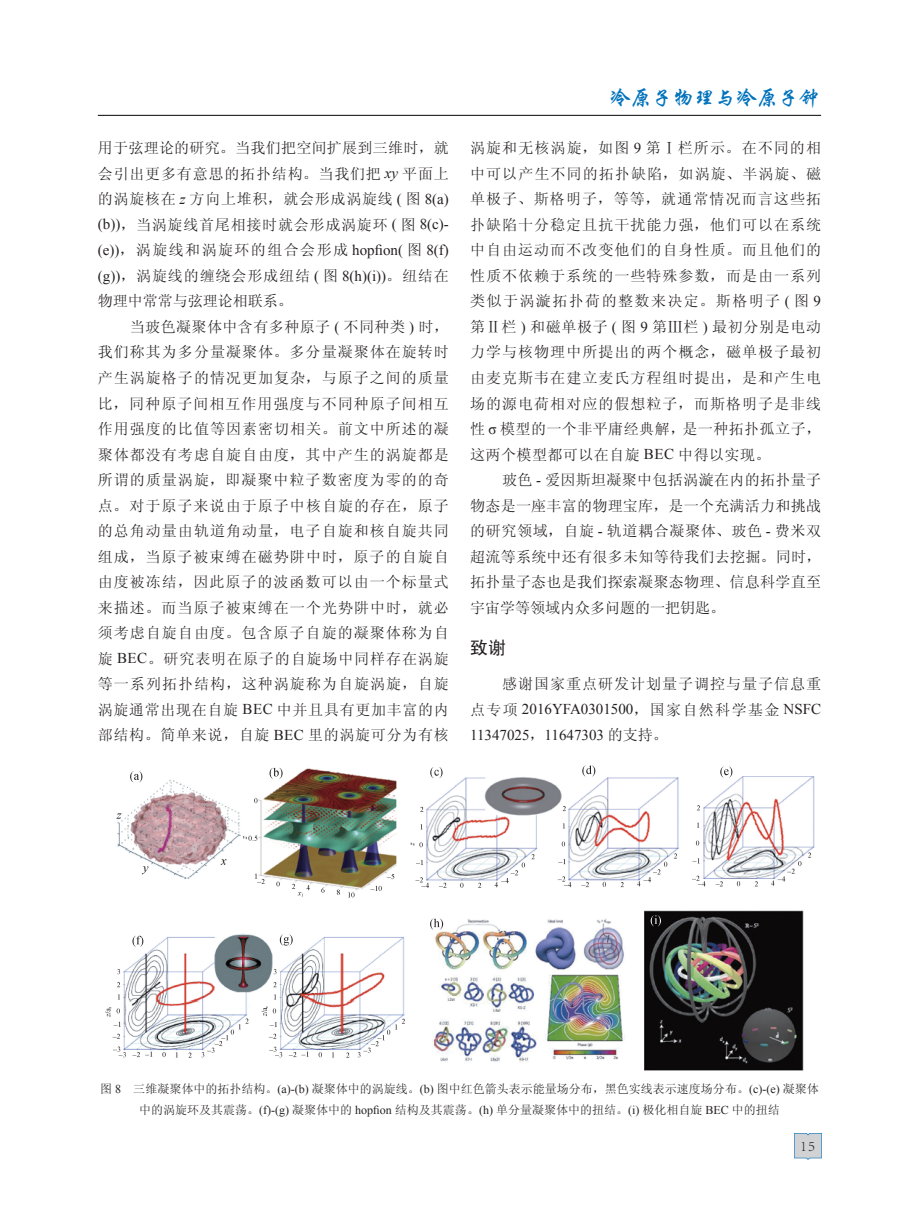
<style>
.page{position:relative;width:919px;height:1217px;background:#fff}
.page>*{position:absolute;margin:0;border:0;box-sizing:border-box;transform-origin:0 0}
.t1{font:21px "FZXKK GBK1 0";color:#0072bc}
.t2{font:18px "Sim Hei";color:#231f20}
.t3{font:15px/25.3px "Sim Sun";letter-spacing:.07em;color:#231f20;text-align:justify}
.t4{font:15px "Sim Sun";letter-spacing:.02em;color:#231f20}
.t5{font:15px "Sim Sun";letter-spacing:.045em;color:#231f20}
.t6{font:15px "Sim Sun";letter-spacing:.03em;color:#231f20}
.t7{font:15px "Sim Sun";letter-spacing:.05em;color:#231f20}
.t8{font:15px "Times New Roman";color:#231f20}
.t9{font:15px "Sim Sun";color:#231f20}
.t10{font:15px "Sim Sun";letter-spacing:.04em;color:#231f20}
.t11{font:15px "Sim Sun";letter-spacing:.095em;color:#231f20}
.t12{font:15px "Sim Sun";letter-spacing:.025em;color:#231f20}
.t13{font:300 15px "Adobe Song Std";color:#231f20}
.t14{font:12px/21px "Sim Sun";color:#231f20;text-align:center}
.s1{font-family:"Times New Roman";font-style:italic}
.s2{font-family:"Times New Roman"}
.s3{font-family:"Sim Sun"}
</style>
<div class="page">
<img style="left:794px;top:1133px;width:27px;height:26px">
<hr style="left:98px;top:115px;width:723px;height:1px;background:#231f20">
<img style="left:105px;top:765px;width:709px;height:306px">
<p class="t4" style="left:98px;top:140px;width:352px">用于弦理论的研究。当我们把空间扩展到三维时，就</p>
<p class="t3" style="left:98px;top:161px;width:352px">会引出更多有意思的拓扑结构。当我们把 <span class="s1">xy</span> 平面上</p>
<p class="t7" style="left:98px;top:191px;width:352px">的涡旋核在 <span class="s1">z</span> 方向上堆积，就会形成涡旋线 <span class="s2">(</span> 图 <span class="s2">8(a)</span></p>
<p class="t7" style="left:98px;top:217px;width:352px"><span class="s2">(b))</span>，当涡旋线首尾相接时就会形成涡旋环 <span class="s2">(</span> 图 <span class="s2">8(c)-</span></p>
<p class="t8" style="left:98px;top:240px;width:352px">(e))<span class="s3">，涡旋线和涡旋环的组合会形成</span> hopfion( <span class="s3">图</span> 8(f)</p>
<p class="t3" style="left:98px;top:263px;width:352px"><span class="s2">(g))</span>，涡旋线的缠绕会形成纽结 <span class="s2">(</span> 图 <span class="s2">8(h)(i))</span>。纽结在</p>
<p class="t9" style="left:98px;top:293px;width:197px">物理中常常与弦理论相联系。</p>
<p class="t6" style="left:130px;top:319px;width:320px">当玻色凝聚体中含有多种原子 <span class="s2">(</span> 不同种类 <span class="s2">)</span> 时，</p>
<p class="t3" style="left:98px;top:339px;width:352px">我们称其为多分量凝聚体。多分量凝聚体在旋转时</p>
<p class="t3" style="left:98px;top:365px;width:352px">产生涡旋格子的情况更加复杂，与原子之间的质量</p>
<p class="t3" style="left:98px;top:390px;width:352px">比，同种原子间相互作用强度与不同种原子间相互</p>
<p class="t3" style="left:98px;top:416px;width:352px">作用强度的比值等因素密切相关。前文中所述的凝</p>
<p class="t3" style="left:98px;top:441px;width:352px">聚体都没有考虑自旋自由度，其中产生的涡旋都是</p>
<p class="t3" style="left:98px;top:467px;width:352px">所谓的质量涡旋，即凝聚中粒子数密度为零的的奇</p>
<p class="t3" style="left:98px;top:492px;width:352px">点。对于原子来说由于原子中核自旋的存在，原子</p>
<p class="t3" style="left:98px;top:518px;width:352px">的总角动量由轨道角动量，电子自旋和核自旋共同</p>
<p class="t3" style="left:98px;top:543px;width:352px">组成，当原子被束缚在磁势阱中时，原子的自旋自</p>
<p class="t3" style="left:98px;top:569px;width:352px">由度被冻结，因此原子的波函数可以由一个标量式</p>
<p class="t3" style="left:98px;top:594px;width:352px">来描述。而当原子被束缚在一个光势阱中时，就必</p>
<p class="t3" style="left:98px;top:620px;width:352px">须考虑自旋自由度。包含原子自旋的凝聚体称为自</p>
<p class="t3" style="left:98px;top:645px;width:352px">旋 <span class="s2">BEC</span>。研究表明在原子的自旋场中同样存在涡旋</p>
<p class="t3" style="left:98px;top:671px;width:352px">等一系列拓扑结构，这种涡旋称为自旋涡旋，自旋</p>
<p class="t5" style="left:98px;top:701px;width:352px">涡旋通常出现在自旋 <span class="s2">BEC</span> 中并且具有更加丰富的内</p>
<p class="t5" style="left:98px;top:727px;width:352px">部结构。简单来说，自旋 <span class="s2">BEC</span> 里的涡旋可分为有核</p>
<h1 class="t1" style="left:610px;top:87px;width:211px">冷原子物理与冷原子钟</h1>
<p class="t3" style="left:470px;top:135px;width:352px">涡旋和无核涡旋，如图 <span class="s2">9</span> 第Ⅰ栏所示。在不同的相</p>
<p class="t3" style="left:470px;top:161px;width:352px">中可以产生不同的拓扑缺陷，如涡旋、半涡旋、磁</p>
<p class="t3" style="left:470px;top:186px;width:352px">单极子、斯格明子，等等，就通常情况而言这些拓</p>
<p class="t3" style="left:470px;top:212px;width:352px">扑缺陷十分稳定且抗干扰能力强，他们可以在系统</p>
<p class="t3" style="left:470px;top:237px;width:352px">中自由运动而不改变他们的自身性质。而且他们的</p>
<p class="t3" style="left:470px;top:263px;width:352px">性质不依赖于系统的一些特殊参数，而是由一系列</p>
<p class="t11" style="left:470px;top:293px;width:352px">类似于涡漩拓扑荷的整数来决定。斯格明子 <span class="s2">(</span> 图 <span class="s2">9</span></p>
<p class="t5" style="left:470px;top:319px;width:352px">第Ⅱ栏 <span class="s2">)</span> 和磁单极子 <span class="s2">(</span> 图 <span class="s2">9</span> 第Ⅲ栏 <span class="s2">)</span> 最初分别是电动</p>
<p class="t3" style="left:470px;top:339px;width:352px">力学与核物理中所提出的两个概念，磁单极子最初</p>
<p class="t3" style="left:470px;top:365px;width:352px">由麦克斯韦在建立麦氏方程组时提出，是和产生电</p>
<p class="t3" style="left:470px;top:390px;width:352px">场的源电荷相对应的假想粒子，而斯格明子是非线</p>
<p class="t6" style="left:470px;top:421px;width:352px">性 <span class="s2">σ</span> 模型的一个非平庸经典解，是一种拓扑孤立子，</p>
<p class="t6" style="left:470px;top:446px;width:302px">这两个模型都可以在自旋 <span class="s2">BEC</span> 中得以实现。</p>
<p class="t12" style="left:502px;top:472px;width:320px">玻色 <span class="s2">-</span> 爱因斯坦凝聚中包括涡漩在内的拓扑量子</p>
<p class="t4" style="left:470px;top:497px;width:352px">物态是一座丰富的物理宝库，是一个充满活力和挑战</p>
<p class="t10" style="left:470px;top:523px;width:352px">的研究领域，自旋 <span class="s2">-</span> 轨道耦合凝聚体、玻色 <span class="s2">-</span> 费米双</p>
<p class="t4" style="left:470px;top:548px;width:352px">超流等系统中还有很多未知等待我们去挖掘。同时，</p>
<p class="t4" style="left:470px;top:574px;width:352px">拓扑量子态也是我们探索凝聚态物理、信息科学直至</p>
<p class="t9" style="left:470px;top:599px;width:256px">宇宙学等领域内众多问题的一把钥匙。</p>
<p class="t2" style="left:470px;top:638px;width:37px">致谢</p>
<p class="t3" style="left:470px;top:671px;width:352px;text-indent:32px">感谢国家重点研发计划量子调控与量子信息重点专项 <span class="s2">2016YFA0301500</span>，国家自然科学基金 <span class="s2">NSFC 11347025</span>，<span class="s2">11647303</span> 的支持。</p>
<p class="t14" style="left:100px;top:1078px;width:719px">图 <span class="s2">8</span> 三维凝聚体中的拓扑结构。<span class="s2">(a)-(b)</span> 凝聚体中的涡旋线。<span class="s2">(b)</span> 图中红色箭头表示能量场分布，黑色实线表示速度场分布。<span class="s2">(c)-(e)</span> 凝聚体中的涡旋环及其震荡。<span class="s2">(f)-(g)</span> 凝聚体中的 <span class="s2">hopfion</span> 结构及其震荡。<span class="s2">(h)</span> 单分量凝聚体中的扭结。<span class="s2">(i)</span> 极化相自旋 <span class="s2">BEC</span> 中的扭结</p>
<p class="t13" style="left:800px;top:1136px;width:16px">15</p>
</div>
